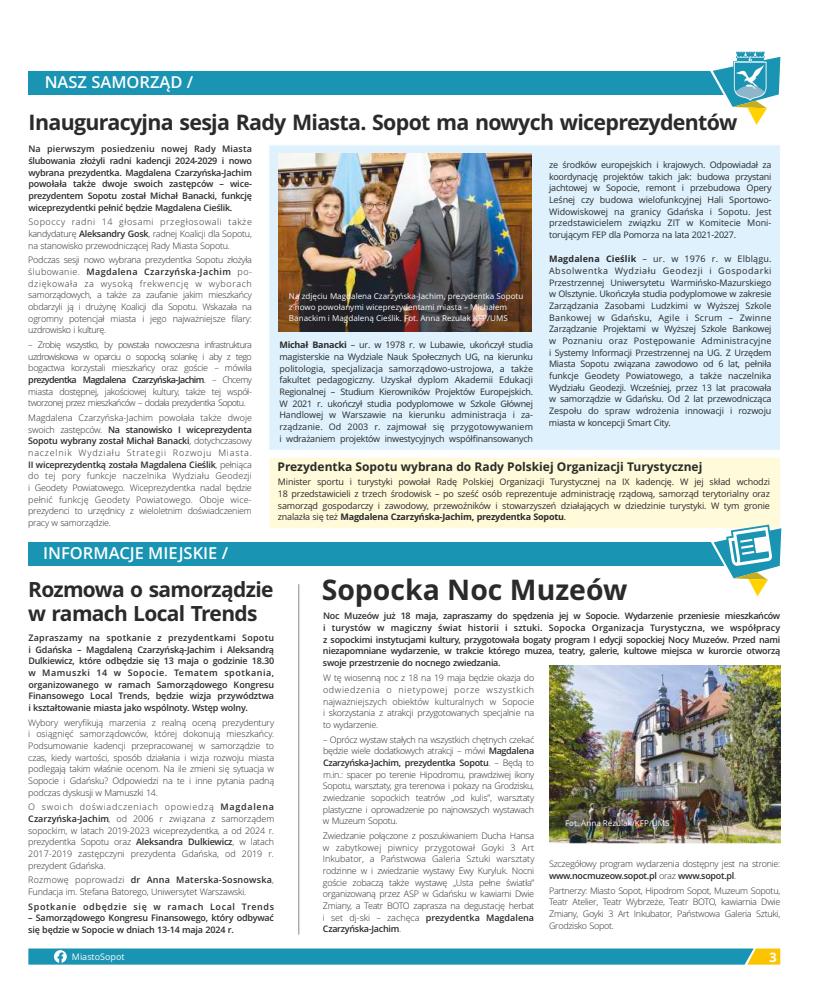
<style>
.page{position:relative;width:820px;height:993px;background:#fff}
.page>*{position:absolute;margin:0;border:0;box-sizing:border-box;transform-origin:0 0}
.t1{font:700 28.4px "Open Sans";color:#2a2a29}
.t2{font:700 21.4px "Open Sans";letter-spacing:-.03em;color:#2a2a29}
.t3{font:700 20.9px/24.1px "Open Sans";letter-spacing:-.03em;color:#2a2a29}
.t4{font:600 16.5px "Open Sans";color:#fefefe}
.t5{font:700 13px "Open Sans";color:#fefefe;scale:1.04 1}
.t6{font:700 12px "Open Sans";color:#2a2a29}
.t7{font:300 9px/11.6px "Open Sans";letter-spacing:-.03em;color:#2a2a29;text-align:justify}
.t8{font:9px/11.6px "Open Sans";letter-spacing:-.025em;color:#2a2a29;text-align:justify}
.t9{font:600 9px/11.6px "Open Sans";letter-spacing:-.02em;color:#2a2a29;text-align:justify}
.t10{font:600 9px "Open Sans";letter-spacing:.065em;color:#2a2a29}
.t11{font:9px "Open Sans";color:#fefefe}
.t12{font:8px/10.9px "Open Sans";color:#fefefe}
.s1{font-weight:600}
.s2{font-weight:700}
</style>
<div class="page">
<div style="left:269px;top:458px;width:511px;height:70px;background:#fffada"></div>
<div style="left:269px;top:145px;width:511px;height:305px;background:#def1fc"></div>
<img style="left:278px;top:153px;width:253px;height:178px">
<svg style="left:28px;top:948px;width:752px;height:16px;background:#2b9aaf"></svg>
<div style="left:28px;top:71px;width:745px;height:23px;background:#1994b3"></div>
<svg style="left:709px;top:52px;width:72px;height:73px"></svg>
<hr style="left:298px;top:584px;width:1px;height:350px;background:#888887">
<img style="left:549px;top:665px;width:231px;height:177px">
<div style="left:28px;top:542px;width:746px;height:24px;background:#1994b3"></div>
<svg style="left:710px;top:524px;width:72px;height:73px"></svg>
<h3 class="t4" style="left:45px;top:75px;width:150px">NASZ SAMORZĄD /</h3>
<h2 class="t2" style="left:29px;top:113px;width:710px">Inauguracyjna sesja Rady Miasta. Sopot ma nowych wiceprezydentów</h2>
<p class="t9" style="left:28px;top:144px;width:225px">Na pierwszym posiedzeniu nowej Rady Miasta ślubowania złożyli radni kadencji 2024-2029 i nowo wybrana prezydentka. Magdalena Czarzyńska-Jachim powołała także dwoje swoich zastępców – wice&shy;prezydentem Sopotu został Michał Banacki, funkcję wiceprezydentki pełnić będzie Magdalena Cieślik.</p>
<p class="t7" style="left:28px;top:217px;width:225px">Sopoccy radni 14 głosami przegłosowali także kandydaturę <span class="s1">Aleksandry Gosk</span>, radnej Koalicji dla Sopotu, na stanowisko przewodniczącej Rady Miasta Sopotu.</p>
<p class="t7" style="left:28px;top:255px;width:225px">Podczas sesji nowo wybrana prezydentka Sopotu złożyła ślubowanie. <span class="s1">Magdalena Czarzyńska-Jachim</span> po&shy;dziękowała za wysoką frekwencję w wyborach samorządowych, a także za zaufanie jakim mieszkańcy obdarzyli ją i drużynę Koalicji dla Sopotu. Wskazała na ogromny potencjał miasta i jego najważniejsze filary: uzdrowisko i kulturę.</p>
<p class="t7" style="left:28px;top:339px;width:225px">– Zrobię wszystko, by powstała nowoczesna infrastruktura uzdrowiskowa w oparciu o sopocką solankę i aby z tego bogactwa korzystali mieszkańcy oraz goście – mówiła <span class="s1">prezydentka Magdalena Czarzyńska-Jachim</span>. – Chcemy miasta dostępnej, jakościowej kultury, także tej współ&shy;tworzonej przez mieszkańców – dodała prezydentka Sopotu.</p>
<p class="t7" style="left:28px;top:412px;width:225px">Magdalena Czarzyńska-Jachim powołała także dwoje swoich zastępców. <span class="s1">Na stanowisko I wiceprezydenta Sopotu wybrany został Michał Banacki</span>, dotychczasowy naczelnik Wydziału Strategii Rozwoju Miasta.<br><span class="s1">II wiceprezydentką została Magdalena Cieślik</span>, pełniąca do tej pory funkcje naczelnika Wydziału Geodezji i Geodety Powiatowego. Wiceprezydentka nadal będzie pełnić funkcję Geodety Powiatowego. Oboje wice&shy;prezydenci to urzędnicy z wieloletnim doświadczeniem pracy w samorządzie.</p>
<h3 class="t4" style="left:43px;top:546px;width:186px">INFORMACJE MIEJSKIE /</h3>
<p class="t12" style="left:289px;top:291px;width:236px">Na zdjęciu Magdalena Czarzyńska-Jachim, prezydentka Sopotu z nowo powołanymi wiceprezydentami miasta – Michałem<br>Banackim i Magdaleną Cieślik. Fot. Anna Rezulak KFP/UMS</p>
<p class="t8" style="left:279px;top:340px;width:255px"><span class="s2">Michał Banacki</span> – ur. w 1978 r. w Lubawie, ukończył studia magisterskie na Wydziale Nauk Społecznych UG, na kierunku politologia, specjalizacja samorządowo-ustrojowa, a także fakultet pedagogiczny. Uzyskał dyplom Akademii Edukacji Regionalnej – Studium Kierowników Projektów Europejskich.<br>W 2021 r. ukończył studia podyplomowe w Szkole Głównej Handlowej w Warszawie na kierunku administracja i za&shy;rządzanie. Od 2003 r. zajmował się przygotowywaniem i wdrażaniem projektów inwestycyjnych współfinansowanych</p>
<p class="t8" style="left:549px;top:160px;width:224px">ze środków europejskich i krajowych. Odpowiadał za koordynację projektów takich jak: budowa przystani jachtowej w Sopocie, remont i przebudowa Opery Leśnej czy budowa wielofunkcyjnej Hali Sportowo-Widowiskowej na granicy Gdańska i Sopotu. Jest przedstawicielem związku ZIT w Komitecie Moni&shy;torującym FEP dla Pomorza na lata 2021-2027.</p>
<p class="t8" style="left:548px;top:254px;width:224px"><span class="s2">Magdalena Cieślik</span> – ur. w 1976 r. w Elblągu.<br>Absolwentka Wydziału Geodezji i Gospodarki Przestrzennej Uniwersytetu Warmińsko-Mazurskiego w Olsztynie. Ukończyła studia podyplomowe w zakresie Zarządzania Zasobami Ludzkimi w Wyższej Szkole Bankowej w Gdańsku, Agile i Scrum – Zwinne Zarządzanie Projektami w Wyższej Szkole Bankowej w Poznaniu oraz Postępowanie Administracyjne i Systemy Informacji Przestrzennej na UG. Z Urzędem Miasta Sopotu związana zawodowo od 6 lat, pełniła funkcje Geodety Powiatowego, a także naczelnika Wydziału Geodezji. Wcześniej, przez 13 lat pracowała w samorządzie w Gdańsku. Od 2 lat przewodnicząca Zespołu do spraw wdrożenia innowacji i rozwoju miasta w koncepcji Smart City.</p>
<h3 class="t6" style="left:277px;top:462px;width:426px">Prezydentka Sopotu wybrana do Rady Polskiej Organizacji Turystycznej</h3>
<p class="t8" style="left:278px;top:477px;width:493px">Minister sportu i turystyki powołał Radę Polskiej Organizacji Turystycznej na IX kadencję. W jej skład wchodzi 18 przedstawicieli z trzech środowisk – po sześć osób reprezentuje administrację rządową, samorząd terytorialny oraz samorząd gospodarczy i zawodowy, przewoźników i stowarzyszeń działających w dziedzinie turystyki. W tym gronie znalazła się też <span class="s2">Magdalena Czarzyńska-Jachim, prezydentka Sopotu</span>.</p>
<h3 class="t3" style="left:28px;top:579px;width:247px">Rozmowa o samorządzie w ramach Local Trends</h3>
<p class="t9" style="left:28px;top:632px;width:247px">Zapraszamy na spotkanie z prezydentkami Sopotu i Gdańska – Magdaleną Czarzyńską-Jachim i Aleksandrą Dulkiewicz, które odbędzie się 13 maja o godzinie 18.30 w Mamuszki 14 w Sopocie. Tematem spotkania, organizowanego w ramach Samorządowego Kongresu Finansowego Local Trends, będzie wizja przywództwa i kształtowanie miasta jako wspólnoty. Wstęp wolny.</p>
<p class="t7" style="left:28px;top:717px;width:247px">Wybory weryfikują marzenia z realną oceną prezydentury i osiągnięć samorządowców, której dokonują mieszkańcy.<br>Podsumowanie kadencji przepracowanej w samorządzie to czas, kiedy wartości, sposób działania i wizja rozwoju miasta podlegają takim właśnie ocenom. Na ile zmieni się sytuacja w Sopocie i Gdańsku? Odpowiedzi na te i inne pytania padną podczas dyskusji w Mamuszki 14.</p>
<p class="t7" style="left:28px;top:802px;width:247px">O swoich doświadczeniach opowiedzą <span class="s1">Magdalena Czarzyńska-Jachim</span>, od 2006 r związana z samorządem sopockim, w latach 2019-2023 wiceprezydentka, a od 2024 r. prezydentka Sopotu oraz <span class="s1">Aleksandra Dulkiewicz</span>, w latach 2017-2019 zastępczyni prezydenta Gdańska, od 2019 r. prezydent Gdańska.</p>
<p class="t7" style="left:28px;top:874px;width:247px">Rozmowę poprowadzi <span class="s1">dr Anna Materska-Sosnowska</span>,<br>Fundacja im. Stefana Batorego, Uniwersytet Warszawski.</p>
<p class="t10" style="left:28px;top:902px;width:247px">Spotkanie odbędzie się w ramach Local Trends</p>
<p class="t9" style="left:28px;top:912px;width:247px">– Samorządowego Kongresu Finansowego, który odbywać się będzie w Sopocie w dniach 13-14 maja 2024 r.</p>
<h1 class="t1" style="left:321px;top:578px;width:307px">Sopocka Noc Muzeów</h1>
<p class="t9" style="left:323px;top:611px;width:458px">Noc Muzeów już 18 maja, zapraszamy do spędzenia jej w Sopocie. Wydarzenie przeniesie mieszkańców i turystów w magiczny świat historii i sztuki. Sopocka Organizacja Turystyczna, we współpracy z sopockimi instytucjami kultury, przygotowała bogaty program I edycji sopockiej Nocy Muzeów. Przed nami niezapomniane wydarzenie, w trakcie którego muzea, teatry, galerie, kultowe miejsca w kurorcie otworzą swoje przestrzenie do nocnego zwiedzania.</p>
<p class="t7" style="left:323px;top:673px;width:213px">W tę wiosenną noc z 18 na 19 maja będzie okazja do odwiedzenia o nietypowej porze wszystkich najważniejszych obiektów kulturalnych w Sopocie i skorzystania z atrakcji przygotowanych specjalnie na to wydarzenie.</p>
<p class="t7" style="left:323px;top:734px;width:213px">– Oprócz wystaw stałych na wszystkich chętnych czekać będzie wiele dodatkowych atrakcji – mówi <span class="s1">Magdalena Czarzyńska-Jachim, prezydentka Sopotu</span>. – Będą to m.in.: spacer po terenie Hipodromu, prawdziwej ikony Sopotu, warsztaty, gra terenowa i pokazy na Grodzisku, zwiedzanie sopockich teatrów „od kulis”, warsztaty plastyczne i oprowadzenie po najnowszych wystawach w Muzeum Sopotu.</p>
<p class="t7" style="left:323px;top:830px;width:213px">Zwiedzanie połączone z poszukiwaniem Ducha Hansa w zabytkowej piwnicy przygotował Goyki 3 Art Inkubator, a Państwowa Galeria Sztuki warsztaty rodzinne w i zwiedzanie wystawy Ewy Kuryluk. Nocni goście zobaczą także wystawę „Usta pełne światła” organizowaną przez ASP w Gdańsku w kawiarni Dwie Zmiany, a Teatr BOTO zaprasza na degustację herbat i set dj-ski – zachęca <span class="s1">prezydentka Magdalena Czarzyńska-Jachim</span>.</p>
<p class="t12" style="left:565px;top:818px;width:106px">Fot. Anna Rezulak/KFP/UMS</p>
<p class="t7" style="left:549px;top:858px;width:233px">Szczegółowy program wydarzenia dostępny jest na stronie: <span class="s1">www.nocmuzeow.sopot.pl</span> oraz <span class="s1">www.sopot.pl</span>.</p>
<p class="t7" style="left:549px;top:885px;width:233px">Partnerzy: Miasto Sopot, Hipodrom Sopot, Muzeum Sopotu, Teatr Atelier, Teatr Wybrzeże, Teatr BOTO, kawiarnia Dwie Zmiany, Goyki 3 Art Inkubator, Państwowa Galeria Sztuki, Grodzisko Sopot.</p>
<p class="t11" style="left:72px;top:952px;width:54px">MiastoSopot</p>
<h3 class="t5" style="left:769px;top:951px;width:9px">3</h3>
</div>
